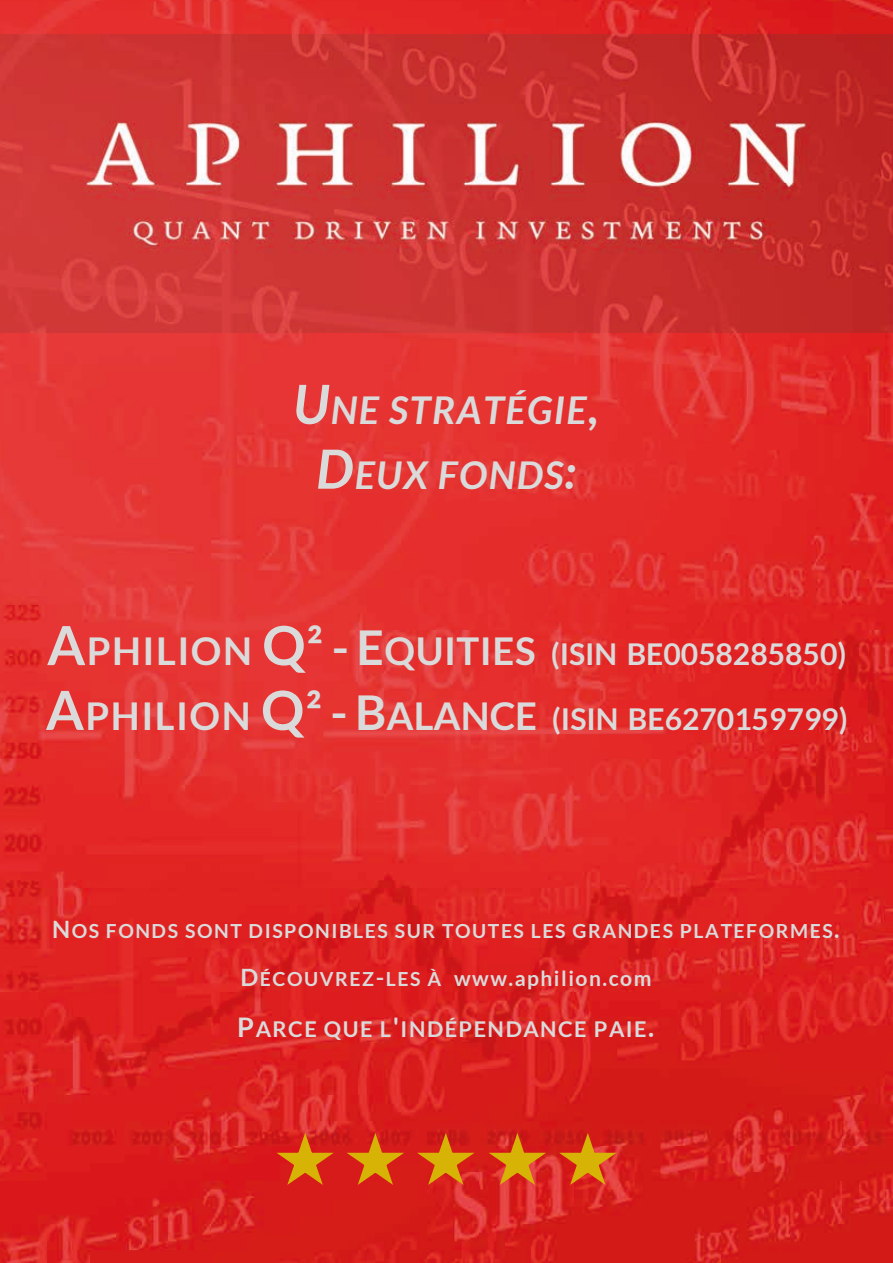
<style>
.page{position:relative;width:893px;height:1263px;background:#fff}
.page>*{position:absolute;margin:0;border:0;box-sizing:border-box;transform-origin:0 0}
.t1{font:italic 700 38.4px/64.8px "Lato";letter-spacing:.04em;color:#dadada;text-align:center}
.t2{font:700 30px/64.8px "Lato";color:#dadada}
.t3{font:700 21.75px "Lato";letter-spacing:.065em;color:#dadada}
.t4{font:700 21px "Lato";letter-spacing:.07em;color:#dadada}
.t5{font:700 19.5px "Lato";letter-spacing:.08em;color:#dadada}
.s1{font-size:54px}
.s2{font-size:48px}
.s3{font-size:38.4px}
.s4{font-size:24px}
.s5{font-size:19.5px}
.s6{font-size:27px}
</style>
<div class="page">
<img style="left:0;top:0;width:893px;height:1263px">
<img style="left:0;top:35px;width:893px;height:297px">
<svg style="left:277px;top:1128px;width:61px;height:61px;background:#d64316"></svg>
<svg style="left:347px;top:1128px;width:62px;height:61px;background:#d54214"></svg>
<svg style="left:418px;top:1128px;width:61px;height:61px;background:#d54415"></svg>
<svg style="left:489px;top:1128px;width:62px;height:61px;background:#d54719"></svg>
<svg style="left:560px;top:1128px;width:61px;height:61px;background:#d6481a"></svg>
<p class="t1" style="left:293px;top:378px;width:307px"><span class="s1">U</span>NE STRATÉGIE<span class="s2">,<br></span><span class="s1">D</span>EUX FONDS<span class="s2">:</span></p>
<p class="t2" style="left:46px;top:621px;width:803px"><span class="s1">A</span><span class="s3">PHILION</span> <span class="s1">Q</span><span class="s2">² - E</span><span class="s3">QUITIES</span> (ISIN BE0058285850)<br><span class="s1">A</span><span class="s3">PHILION</span> <span class="s1">Q</span><span class="s2">² -B</span><span class="s3">ALANCE</span> (ISIN BE6270159799)</p>
<p class="t5" style="left:52px;top:920px;width:789px"><span class="s4">N</span>OS FONDS SONT DISPONIBLES SUR TOUTES LES GRANDES PLATEFORMES<span class="s4">.</span></p>
<p class="t4" style="left:241px;top:966px;width:412px"><span class="s4">D</span><span class="s5">ÉCOUVREZ</span><span class="s4">-</span><span class="s5">LES À</span> www.aphilion.com</p>
<p class="t3" style="left:237px;top:1017px;width:419px"><span class="s6">P</span>ARCE QUE L<span class="s6">'</span>INDÉPENDANCE PAIE<span class="s6">.</span></p>
</div>
